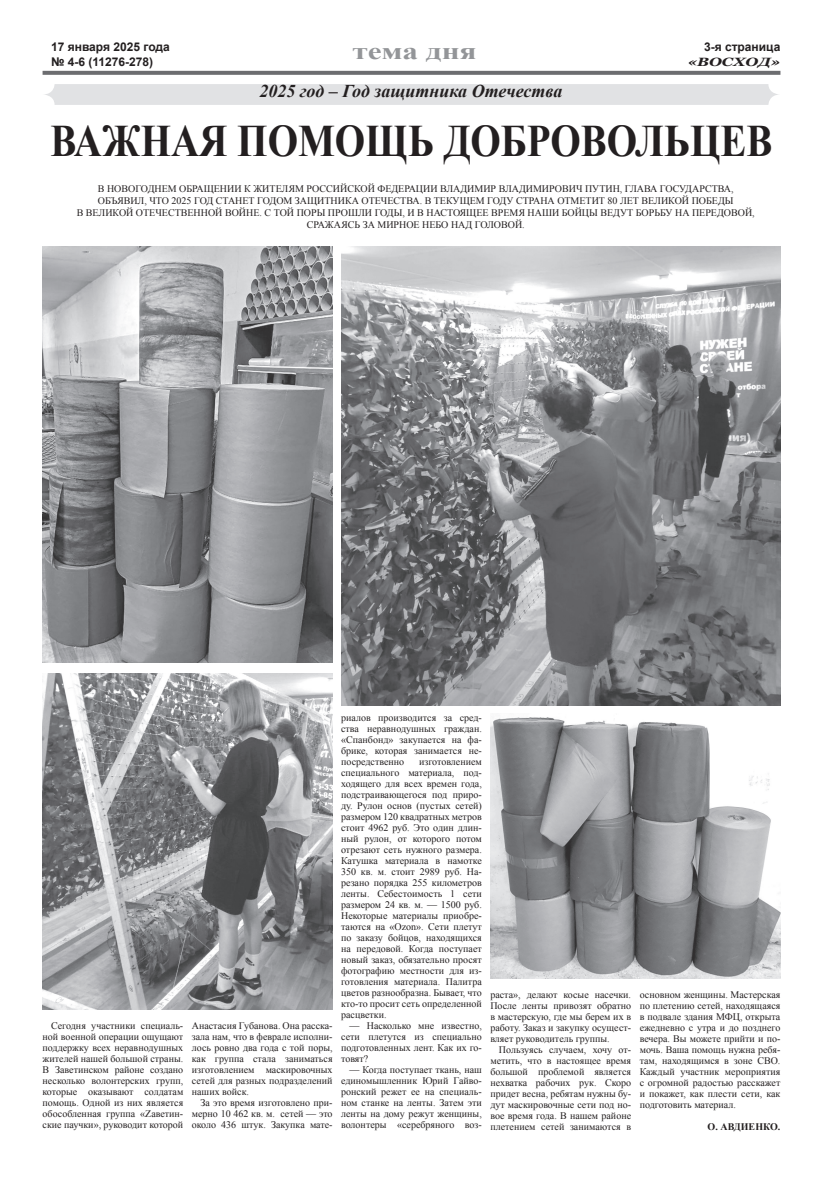
<style>
.page{position:relative;width:823px;height:1191px;background:#fff}
.page>*{position:absolute;margin:0;border:0;box-sizing:border-box;transform-origin:0 0}
.t1{font:700 45px "Times New Roman";color:#231f20;scale:.87 1}
.t2{font:700 24px "Times New Roman";color:#939598;scale:1.3 1}
.t3{font:italic 700 18px "Times New Roman";color:#231f20}
.t4{font:700 12px/14.4px "Arial";color:#231f20}
.t5{font:italic 700 12px "Georgia";color:#231f20;scale:1.3 1}
.t6{font:10px/11px "Times New Roman";color:#231f20;text-align:justify}
.t7{font:700 10px "Times New Roman";color:#231f20}
</style>
<div class="page">
<svg style="left:43px;top:71px;width:737px;height:4px;background:#727376"></svg>
<div style="left:45px;top:84px;width:733px;height:21px;background:#e1e2e4"></div>
<img style="left:490px;top:717px;width:290px;height:261px">
<img style="left:43px;top:247px;width:289px;height:415px">
<img style="left:341px;top:247px;width:439px;height:458px">
<img style="left:43px;top:674px;width:289px;height:335px">
<p class="t4" style="left:51px;top:40px;width:120px">17 января 2025 года № 4-6 (11276-278)</p>
<p class="t4" style="left:703px;top:40px;width:78px">3-я страница</p>
<h2 class="t2" style="left:352px;top:34px;width:97px">тема дня</h2>
<h3 class="t3" style="left:259px;top:79px;width:304px">2025 год – Год защитника Отечества</h3>
<p class="t5" style="left:687px;top:55px;width:73px">«ВОСХОД»</p>
<h1 class="t1" style="left:50px;top:110px;width:825px">Важная помощь добровольцев</h1>
<p class="t6" style="left:98px;top:183px;width:18px">В новогоднем</p>
<p class="t6" style="left:179px;top:183px;width:8px">обра</p>
<p class="t6" style="left:204px;top:183px;width:18px">щении</p>
<p class="t6" style="left:244px;top:183px;width:18px">к жителям</p>
<p class="t6" style="left:306px;top:183px;width:14px">Росси</p>
<p class="t6" style="left:340px;top:183px;width:15px">йско</p>
<p class="t6" style="left:367px;top:183px;width:26px">й Федерации</p>
<p class="t6" style="left:440px;top:183px;width:15px">Владимир</p>
<p class="t6" style="left:498px;top:183px;width:15px">Владимирович</p>
<p class="t6" style="left:584px;top:183px;width:16px">Путин</p>
<p class="t6" style="left:619px;top:183px;width:13px">, глава</p>
<p class="t6" style="left:659px;top:183px;width:8px">государства</p>
<p class="t6" style="left:730px;top:183px;width:4px">,</p>
<p class="t6" style="left:98px;top:195px;width:27px">объявил</p>
<p class="t6" style="left:144px;top:195px;width:13px">, что</p>
<p class="t6" style="left:171px;top:195px;width:30px">2025 год</p>
<p class="t6" style="left:216px;top:195px;width:8px">станет</p>
<p class="t6" style="left:257px;top:195px;width:14px">Годом</p>
<p class="t6" style="left:295px;top:195px;width:31px">защитника</p>
<p class="t6" style="left:361px;top:195px;width:15px">Отечества</p>
<p class="t6" style="left:419px;top:195px;width:22px">. В теку</p>
<p class="t6" style="left:459px;top:195px;width:36px">щем году</p>
<p class="t6" style="left:516px;top:195px;width:8px">страна</p>
<p class="t6" style="left:557px;top:195px;width:8px">отметит</p>
<p class="t6" style="left:607px;top:195px;width:20px">80 лет</p>
<p class="t6" style="left:641px;top:195px;width:15px">Велико</p>
<p class="t6" style="left:681px;top:195px;width:25px">й Побед</p>
<p class="t6" style="left:724px;top:195px;width:10px">ы</p>
<p class="t6" style="left:77px;top:207px;width:24px">в Велико</p>
<p class="t6" style="left:126px;top:207px;width:25px">й Отечественно</p>
<p class="t6" style="left:215px;top:207px;width:89px">й войне. С той пор</p>
<p class="t6" style="left:316px;top:207px;width:20px">ы прошли</p>
<p class="t6" style="left:374px;top:207px;width:8px">год</p>
<p class="t6" style="left:393px;top:207px;width:41px">ы, ивнастоя</p>
<p class="t6" style="left:466px;top:207px;width:33px">щее время</p>
<p class="t6" style="left:527px;top:207px;width:9px">наши</p>
<p class="t6" style="left:561px;top:207px;width:47px">бойцы ведут</p>
<p class="t6" style="left:635px;top:207px;width:64px">борьбунапередово</p>
<p class="t6" style="left:744px;top:207px;width:11px">й,</p>
<p class="t6" style="left:306px;top:219px;width:8px">сражаяс</p>
<p class="t6" style="left:354px;top:219px;width:31px">ь за мирное</p>
<p class="t6" style="left:422px;top:219px;width:8px">небо</p>
<p class="t6" style="left:451px;top:219px;width:8px">над</p>
<p class="t6" style="left:474px;top:219px;width:8px">голово</p>
<p class="t6" style="left:514px;top:219px;width:11px">й.</p>
<p class="t6" style="left:43px;top:1019px;width:142px;text-indent:8px">Сегодня участники специаль&shy;ной военной операции ощущают поддержку всех неравнодушных жителей нашей большой страны.<br>В Заветинском районе создано несколько волонтерских групп, которые оказывают солдатам помощь. Одной из них является обособленная группа «Zаветин&shy;ские паучки», руководит которой</p>
<p class="t6" style="left:192px;top:1019px;width:142px">Анастасия Губанова. Она расска&shy;зала нам, что в феврале исполни&shy;лось ровно два года с той поры, как группа стала заниматься изготовлением маскировочных сетей для разных подразделений наших войск.</p>
<p class="t6" style="left:192px;top:1096px;width:142px;text-indent:9px">За это время изготовлено при&shy;мерно 10 462 кв. м. сетей — это около 436 штук. Закупка мате-</p>
<p class="t6" style="left:341px;top:711px;width:142px">риалов производится за сред&shy;ства неравнодушных граждан. «Спанбонд» закупается на фа&shy;брике, которая занимается не&shy;посредственно</p>
<p class="t6" style="left:341px;top:755px;width:142px;text-indent:78px">изготовлением специального материала, под&shy;ходящего для всех времен года, подстраивающегося под приро&shy;ду. Рулон основ (пустых сетей) размером 120 квадратных метров стоит 4962 руб. Это один длин&shy;ный рулон, от которого потом отрезают сеть нужного размера.<br>Катушка материала в намотке 350 кв. м. стоит 2989 руб. На&shy;резано порядка 255 километров ленты. Себестоимость 1 сети размером 24 кв. м. — 1500 руб.<br>Некоторые материалы приобре&shy;таются на «Ozon». Сети плетут по заказу бойцов, находящихся на передовой. Когда поступает новый заказ, обязательно просят фотографию местности для из&shy;готовления материала. Палитра цветов разнообразна. Бывает, что кто-то просит сеть определенной расцветки.</p>
<p class="t6" style="left:341px;top:1019px;width:142px;text-indent:8px">— Насколько мне известно, сети плетутся из специально подготовленных лент. Как их го&shy;товят?</p>
<p class="t6" style="left:341px;top:1063px;width:142px;text-indent:8px">— Когда поступает ткань, наш единомышленник Юрий Гайво&shy;ронский режет ее на специаль&shy;ном станке на ленты. Затем эти ленты на дому режут женщины, волонтеры «серебряного воз-</p>
<p class="t6" style="left:490px;top:989px;width:142px">раста», делают косые насечки.<br>После ленты привозят обратно в мастерскую, где мы берем их в работу. Заказ и закупку осущест&shy;вляет руководитель группы.</p>
<p class="t6" style="left:490px;top:1044px;width:142px;text-indent:8px">Пользуясь случаем, хочу от&shy;метить, что в настоящее время большой проблемой является нехватка рабочих рук. Скоро придет весна, ребятам нужны бу&shy;дут маскировочные сети под но&shy;вое время года. В нашем районе плетением сетей занимаются в</p>
<p class="t6" style="left:639px;top:989px;width:142px">основном женщины. Мастерская по плетению сетей, находящаяся в подвале здания МФЦ, открыта ежедневно с утра и до позднего вечера. Вы можете прийти и по&shy;мочь. Ваша помощь нужна ребя&shy;там, находящимся в зоне СВО.<br>Каждый участник мероприятия с огромной радостью расскажет и покажет, как плести сети, как подготовить материал.</p>
<p class="t7" style="left:707px;top:1119px;width:74px">О. Авдиенко.</p>
</div>
